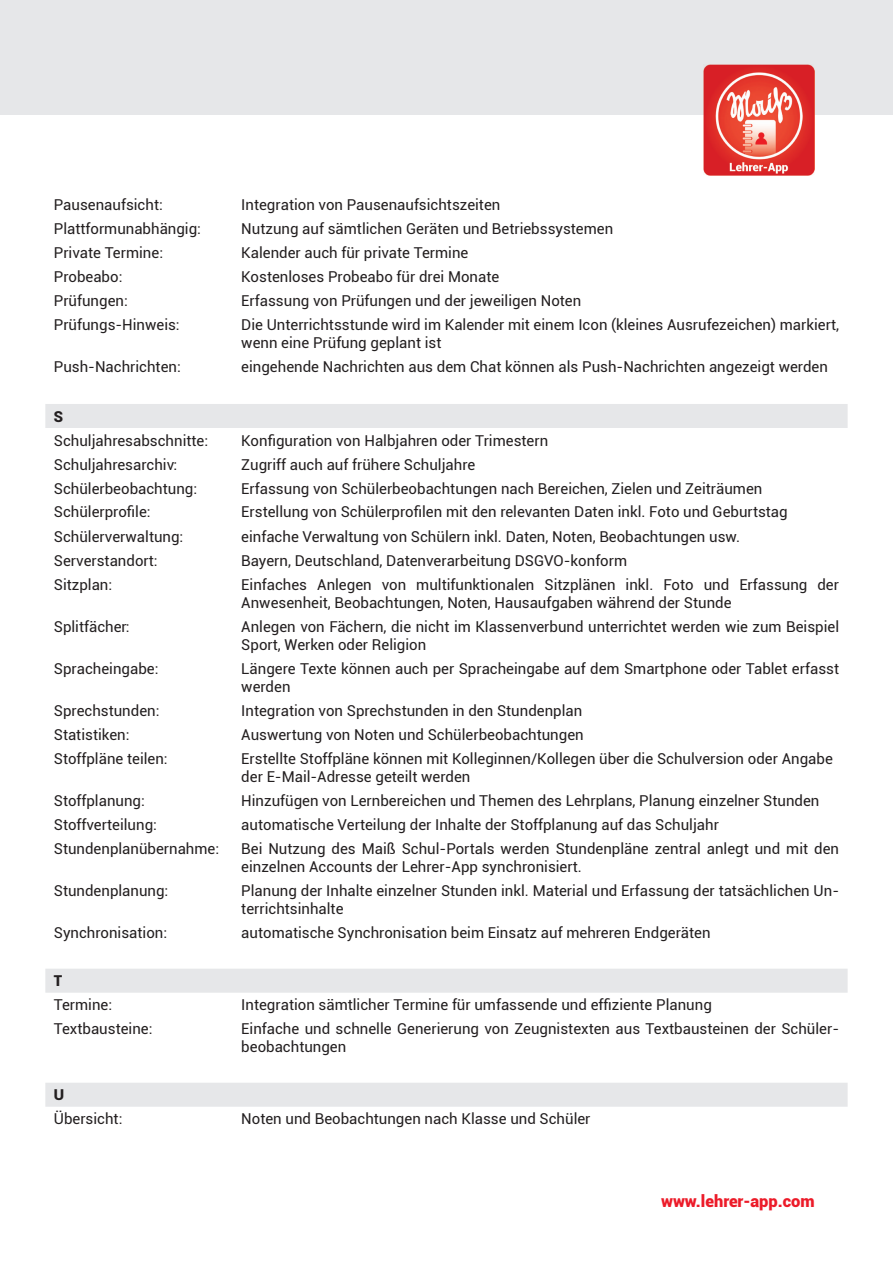
<style>
.page{position:relative;width:893px;height:1263px;background:#fff}
.page>*{position:absolute;margin:0;border:0;box-sizing:border-box;transform-origin:0 0}
.t1{font:900 16.5px "Roboto";color:#ec1b29}
.t2{font:15px/18px "Roboto";color:#231f20}
.t3{font:900 15px "Roboto";color:#231f20}
</style>
<div class="page">
<div style="left:0;top:0;width:893px;height:114px;background:#e6e7e9"></div>
<img style="left:704px;top:65px;width:111px;height:111px">
<div style="left:45px;top:404px;width:803px;height:24px;background:#e6e7e9"></div>
<svg style="left:45px;top:969px;width:803px;height:138px"></svg>
<p class="t2" style="left:54px;top:195px;width:110px">Pausenaufsicht:</p>
<p class="t2" style="left:241px;top:195px;width:261px">Integration von Pausenaufsichtszeiten</p>
<p class="t2" style="left:54px;top:219px;width:149px">Plattformunabhängig:</p>
<p class="t2" style="left:241px;top:219px;width:373px">Nutzung auf sämtlichen Geräten und Betriebssystemen</p>
<p class="t2" style="left:54px;top:243px;width:111px">Private Termine:</p>
<p class="t2" style="left:241px;top:243px;width:229px">Kalender auch für private Termine</p>
<p class="t2" style="left:54px;top:267px;width:70px">Probeabo:</p>
<p class="t2" style="left:241px;top:267px;width:259px">Kostenloses Probeabo für drei Monate</p>
<p class="t2" style="left:54px;top:291px;width:75px">Prüfungen:</p>
<p class="t2" style="left:241px;top:291px;width:341px">Erfassung von Prüfungen und der jeweiligen Noten</p>
<p class="t2" style="left:54px;top:315px;width:127px">Prüfungs-Hinweis:</p>
<p class="t2" style="left:241px;top:315px;width:599px">Die Unterrichtsstunde wird im Kalender mit einem Icon (kleines Ausrufezeichen) markiert, wenn eine Prüfung geplant ist</p>
<p class="t2" style="left:54px;top:357px;width:128px">Push-Nachrichten:</p>
<p class="t2" style="left:241px;top:357px;width:588px">eingehende Nachrichten aus dem Chat können als Push-Nachrichten angezeigt werden</p>
<p class="t3" style="left:54px;top:406px;width:11px">S</p>
<p class="t2" style="left:54px;top:431px;width:156px">Schuljahresabschnitte:</p>
<p class="t2" style="left:241px;top:431px;width:308px">Konfiguration von Halbjahren oder Trimestern</p>
<p class="t2" style="left:54px;top:455px;width:125px">Schuljahresarchiv:</p>
<p class="t2" style="left:241px;top:455px;width:236px">Zugriff auch auf frühere Schuljahre</p>
<p class="t2" style="left:54px;top:479px;width:145px">Schülerbeobachtung:</p>
<p class="t2" style="left:241px;top:479px;width:523px">Erfassung von Schülerbeobachtungen nach Bereichen, Zielen und Zeiträumen</p>
<p class="t2" style="left:54px;top:502px;width:98px">Schülerprofile:</p>
<p class="t2" style="left:241px;top:502px;width:548px">Erstellung von Schülerprofilen mit den relevanten Daten inkl. Foto und Geburtstag</p>
<p class="t2" style="left:54px;top:527px;width:131px">Schülerverwaltung:</p>
<p class="t2" style="left:241px;top:527px;width:500px">einfache Verwaltung von Schülern inkl. Daten, Noten, Beobachtungen usw.</p>
<p class="t2" style="left:54px;top:551px;width:105px">Serverstandort:</p>
<p class="t2" style="left:241px;top:551px;width:387px">Bayern, Deutschland, Datenverarbeitung DSGVO-konform</p>
<p class="t2" style="left:54px;top:575px;width:60px">Sitzplan:</p>
<p class="t2" style="left:241px;top:575px;width:599px">Einfaches Anlegen von multifunktionalen Sitzplänen inkl. Foto und Erfassung der<br>Anwesenheit, Beobachtungen, Noten, Hausaufgaben während der Stunde</p>
<p class="t2" style="left:54px;top:617px;width:77px">Splitfächer:</p>
<p class="t2" style="left:241px;top:617px;width:599px">Anlegen von Fächern, die nicht im Klassenverbund unterrichtet werden wie zum Beispiel<br>Sport, Werken oder Religion</p>
<p class="t2" style="left:54px;top:659px;width:106px">Spracheingabe:</p>
<p class="t2" style="left:241px;top:659px;width:599px">Längere Texte können auch per Spracheingabe auf dem Smartphone oder Tablet erfasst werden</p>
<p class="t2" style="left:54px;top:701px;width:107px">Sprechstunden:</p>
<p class="t2" style="left:241px;top:701px;width:342px">Integration von Sprechstunden in den Stundenplan</p>
<p class="t2" style="left:54px;top:725px;width:77px">Statistiken:</p>
<p class="t2" style="left:241px;top:725px;width:344px">Auswertung von Noten und Schülerbeobachtungen</p>
<p class="t2" style="left:54px;top:749px;width:115px">Stoffpläne teilen:</p>
<p class="t2" style="left:241px;top:749px;width:593px">Erstellte Stoffpläne können mit Kolleginnen/Kollegen über die Schulversion oder Angabe der E-Mail-Adresse geteilt werden</p>
<p class="t2" style="left:54px;top:791px;width:93px">Stoffplanung:</p>
<p class="t2" style="left:241px;top:791px;width:580px">Hinzufügen von Lernbereichen und Themen des Lehrplans, Planung einzelner Stunden</p>
<p class="t2" style="left:54px;top:815px;width:105px">Stoffverteilung:</p>
<p class="t2" style="left:241px;top:815px;width:479px">automatische Verteilung der Inhalte der Stoffplanung auf das Schuljahr</p>
<p class="t2" style="left:54px;top:839px;width:167px">Stundenplanübernahme:</p>
<p class="t2" style="left:241px;top:839px;width:599px">Bei Nutzung des Maiß Schul-Portals werden Stundenpläne zentral anlegt und mit den einzelnen Accounts der Lehrer-App synchronisiert.</p>
<p class="t2" style="left:54px;top:881px;width:116px">Stundenplanung:</p>
<p class="t2" style="left:241px;top:881px;width:599px">Planung der Inhalte einzelner Stunden inkl. Material und Erfassung der tatsächlichen Un&shy;terrichtsinhalte</p>
<p class="t2" style="left:54px;top:923px;width:115px">Synchronisation:</p>
<p class="t2" style="left:241px;top:923px;width:471px">automatische Synchronisation beim Einsatz auf mehreren Endgeräten</p>
<p class="t3" style="left:54px;top:970px;width:10px">T</p>
<p class="t2" style="left:54px;top:995px;width:60px">Termine:</p>
<p class="t2" style="left:241px;top:995px;width:472px">Integration sämtlicher Termine für umfassende und effiziente Planung</p>
<p class="t2" style="left:54px;top:1019px;width:100px">Textbausteine:</p>
<p class="t2" style="left:241px;top:1019px;width:599px">Einfache und schnelle Generierung von Zeugnistexten aus Textbausteinen der Schüler&shy;beobachtungen</p>
<p class="t3" style="left:54px;top:1084px;width:12px">U</p>
<p class="t2" style="left:54px;top:1109px;width:70px">Übersicht:</p>
<p class="t2" style="left:241px;top:1109px;width:351px">Noten und Beobachtungen nach Klasse und Schüler</p>
<p class="t1" style="left:661px;top:1190px;width:155px">www.lehrer-app.com</p>
</div>
